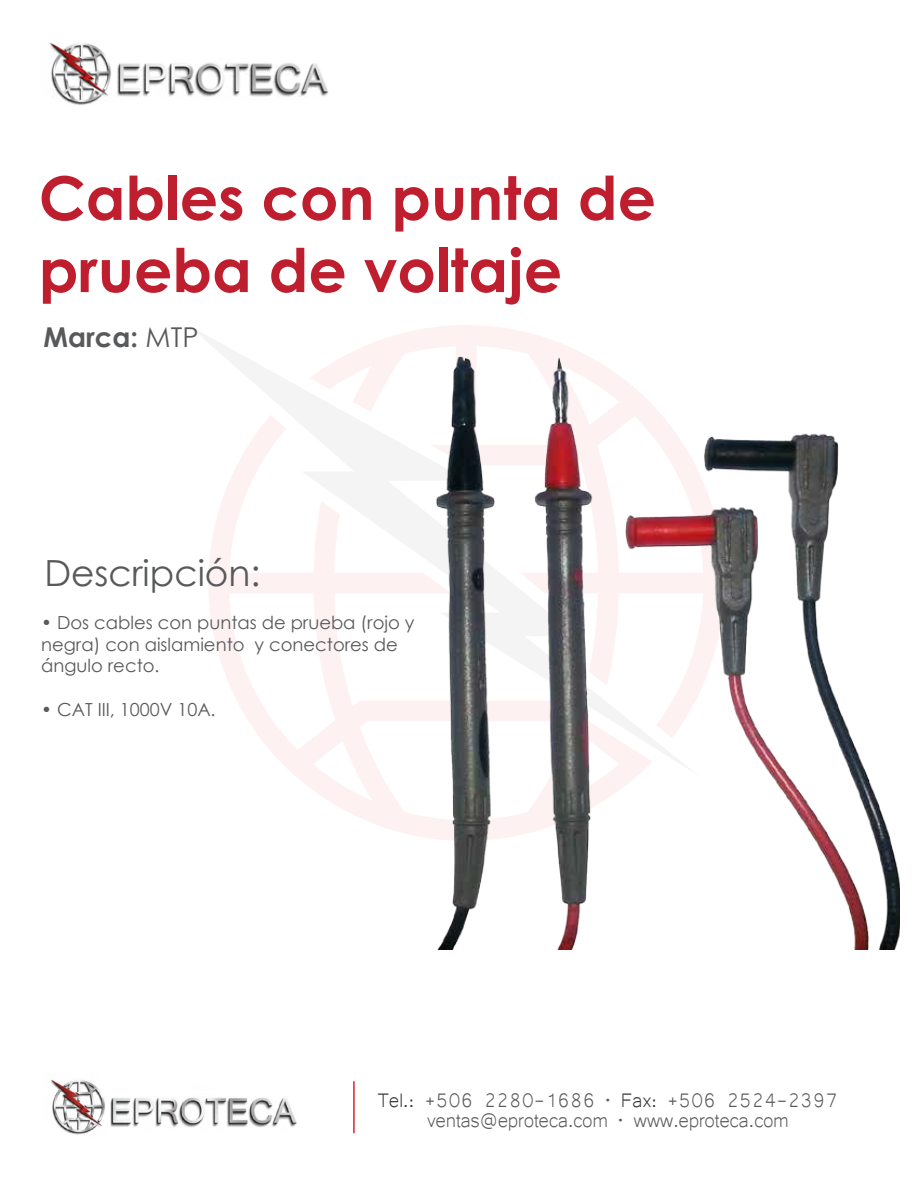
<style>
.page{position:relative;width:918px;height:1188px;background:#fff}
.page>*{position:absolute;margin:0;border:0;box-sizing:border-box;transform-origin:0 0}
.t1{font:700 60.15px/72.2px "Century Gothic";color:#be1e2d}
.t2{font:36px "Century Gothic";color:#58595b}
.t3{font:700 27.3px "Century Gothic";color:#58595b}
.t4{font:25.35px/19.4px "Microsoft Yi Baiti";letter-spacing:-.02em;color:#58595b;text-align:center}
.t5{font:18px/21.6px "Century Gothic";color:#58595b}
.s1{font-weight:400}
.s2{color:#333534}
</style>
<div class="page">
<img style="left:49px;top:42px;width:280px;height:63px">
<svg style="left:194px;top:329px;width:116px;height:86px"></svg>
<svg style="left:208px;top:415px;width:174px;height:411px"></svg>
<svg style="left:310px;top:325px;width:263px;height:413px"></svg>
<img style="left:382px;top:349px;width:487px;height:482px">
<svg style="left:395px;top:779px;width:505px;height:171px"></svg>
<hr style="left:353px;top:1081px;width:2px;height:52px;background:#e51f2f">
<img style="left:51px;top:1079px;width:246px;height:56px">
<h1 class="t1" style="left:39px;top:159px;width:619px">Cables con punta de prueba de voltaje</h1>
<h3 class="t3" style="left:44px;top:316px;width:156px">Marca: <span class="s1">MTP</span></h3>
<h2 class="t2" style="left:44px;top:548px;width:218px">Descripción:</h2>
<p class="t5" style="left:41px;top:612px;width:375px">• Dos cables con puntas de prueba (rojo y negra) con aislamiento y conectores de ángulo recto.</p>
<p class="t5" style="left:41px;top:698px;width:176px">• CAT III, 1000V 10A.</p>
<h3 class="t4" style="left:378px;top:1089px;width:462px"><span class="s2">Tel.:</span> +506 2280-1686 • <span class="s2">Fax:</span> +506 2524-2397 ventas@eproteca.com • www.eproteca.com</h3>
</div>
